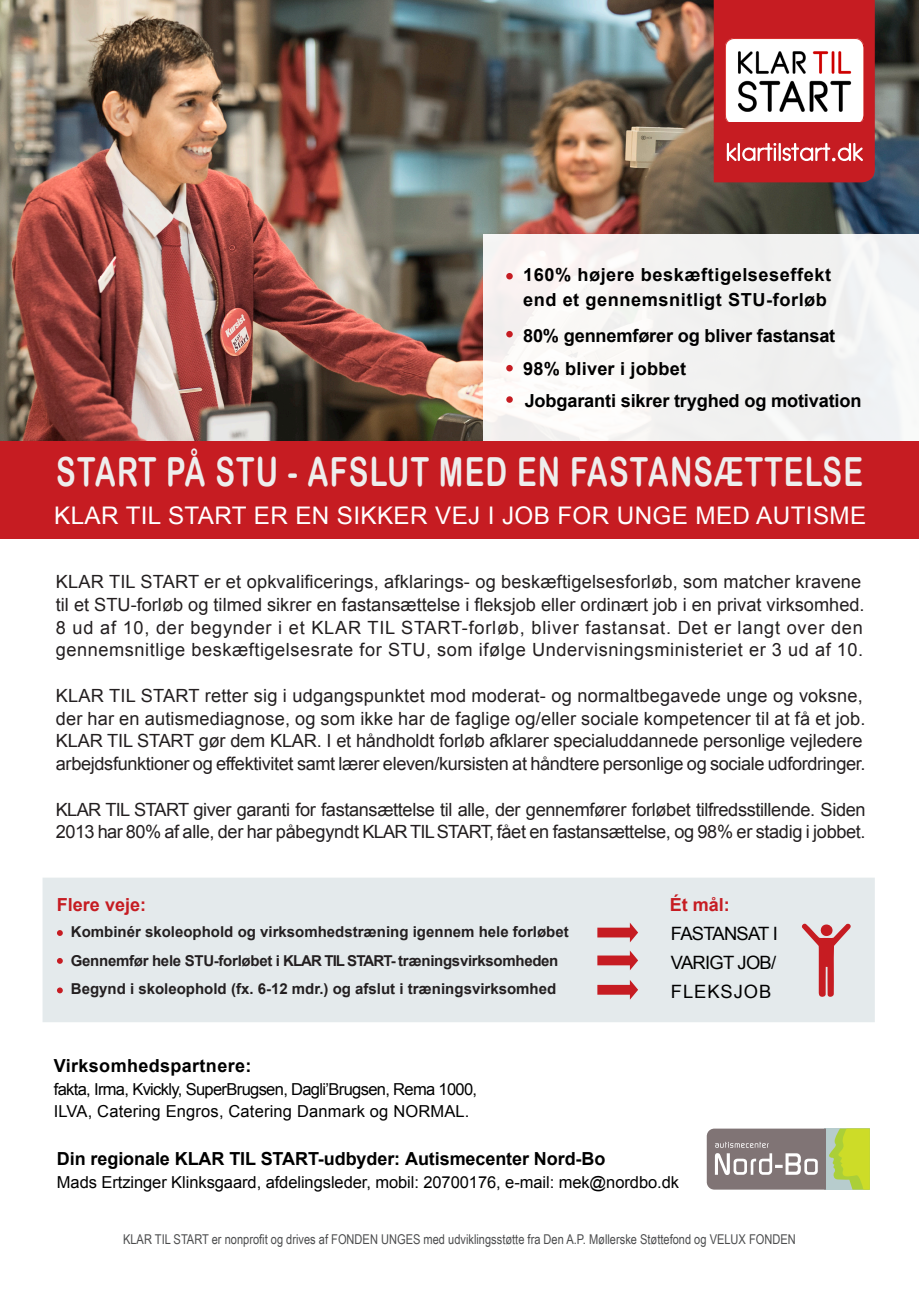
<style>
.page{position:relative;width:919px;height:1289px;background:#fff}
.page>*{position:absolute;margin:0;border:0;box-sizing:border-box;transform-origin:0 0}
.t1{font:40.05px "Arial Rounded MT Bold";letter-spacing:.04em;color:#eeeeed;scale:.73 1}
.t2{font:24.3px "Arial";letter-spacing:.015em;color:#fff}
.t3{font:18.3px/29.1px "Arial";letter-spacing:-.04em;color:#000;text-align:justify}
.t4{font:18.15px "Arial";color:#231f20}
.t5{font:18.15px/22.8px "Arial";letter-spacing:-.02em;color:#231f20}
.t6{font:18.15px "Arial";letter-spacing:.03em;color:#231f20}
.t7{font:18.15px "Arial";letter-spacing:.04em;color:#231f20}
.t8{font:700 18px "Arial";letter-spacing:-.005em;color:#000}
.t9{font:700 18px "Arial";letter-spacing:.03em;color:#000}
.t10{font:700 18px "Arial";letter-spacing:.02em;color:#000}
.t11{font:700 18px "Arial";color:#c61c22}
.t12{font:16.5px "Arial";letter-spacing:-.005em;color:#000}
.t13{font:16.5px "Arial";letter-spacing:-.04em;color:#000}
.t14{font:700 15px "Arial";color:#231f20}
.t15{font:700 15px "Arial";letter-spacing:-.02em;color:#231f20}
.t16{font:13.5px "Arial Narrow";color:#4b4c4d}
</style>
<div class="page">
<img style="left:0;top:0;width:918px;height:441px">
<div style="left:43px;top:877px;width:831px;height:145px;background:#e4eaec;border:2px solid #e4eaec"></div>
<div style="left:0;top:441px;width:918px;height:98px;background:#c61c22"></div>
<div style="left:484px;top:235px;width:434px;height:206px;background:#f2f2f1"></div>
<svg style="left:801px;top:923px;width:49px;height:74px"></svg>
<svg style="left:597px;top:923px;width:41px;height:19px"></svg>
<svg style="left:597px;top:950px;width:41px;height:20px"></svg>
<svg style="left:597px;top:980px;width:41px;height:19px"></svg>
<svg style="left:57px;top:930px;width:6px;height:5px"></svg>
<svg style="left:57px;top:987px;width:6px;height:6px"></svg>
<svg style="left:57px;top:958px;width:6px;height:5px"></svg>
<svg style="left:713px;top:0;width:161px;height:182px"></svg>
<svg style="left:506px;top:365px;width:6px;height:6px"></svg>
<svg style="left:506px;top:273px;width:6px;height:6px"></svg>
<svg style="left:506px;top:331px;width:6px;height:6px"></svg>
<div style="left:506px;top:396px;width:7px;height:7px;background:#c61c22;border-radius:50%"></div>
<svg style="left:706px;top:1128px;width:163px;height:61px;background:#9e9c7b"></svg>
<p class="t9" style="left:523px;top:263px;width:309px">160% højere beskæftigelseseffekt</p>
<p class="t9" style="left:523px;top:287px;width:305px">end et gennemsnitligt STU-forløb</p>
<p class="t8" style="left:523px;top:324px;width:314px">80% gennemfører og bliver fastansat</p>
<p class="t8" style="left:523px;top:356px;width:164px">98% bliver i jobbet</p>
<p class="t8" style="left:524px;top:389px;width:338px">Jobgaranti sikrer tryghed og motivation</p>
<p class="t1" style="left:56px;top:448px;width:1106px">START PÅ STU - AFSLUT MED EN FASTANSÆTTELSE</p>
<p class="t2" style="left:54px;top:499px;width:813px">KLAR TIL START ER EN SIKKER VEJ I JOB FOR UNGE MED AUTISME</p>
<p class="t4" style="left:56px;top:570px;width:806px">KLAR TIL START er et opkvalificerings, afklarings- og beskæftigelsesforløb, som matcher kravene</p>
<p class="t4" style="left:56px;top:592px;width:810px">til et STU-forløb og tilmed sikrer en fastansættelse i fleksjob eller ordinært job i en privat virksomhed.</p>
<p class="t7" style="left:56px;top:615px;width:808px">8 ud af 10, der begynder i et KLAR TIL START-forløb, bliver fastansat. Det er langt over den</p>
<p class="t6" style="left:56px;top:638px;width:808px">gennemsnitlige beskæftigelsesrate for STU, som ifølge Undervisningsministeriet er 3 ud af 10.</p>
<p class="t4" style="left:56px;top:683px;width:808px">KLAR TIL START retter sig i udgangspunktet mod moderat- og normaltbegavede unge og voksne,</p>
<p class="t4" style="left:56px;top:706px;width:811px">der har en autismediagnose, og som ikke har de faglige og/eller sociale kompetencer til at få et job.</p>
<p class="t4" style="left:56px;top:729px;width:808px">KLAR TIL START gør dem KLAR. I et håndholdt forløb afklarer specialuddannede personlige vejledere</p>
<p class="t5" style="left:56px;top:752px;width:811px">arbejdsfunktioner og effektivitet samt lærer eleven/kursisten at håndtere personlige og sociale udfordringer.</p>
<p class="t5" style="left:56px;top:798px;width:811px">KLAR TIL START giver garanti for fastansættelse til alle, der gennemfører forløbet tilfredsstillende. Siden<br>2013 har 80% af alle, der har påbegyndt KLAR TIL START, fået en fastansættelse, og 98% er stadig i jobbet.</p>
<p class="t11" style="left:57px;top:892px;width:91px">Flere veje:</p>
<p class="t11" style="left:669px;top:892px;width:62px">Ét mål:</p>
<p class="t14" style="left:71px;top:921px;width:499px">Kombinér skoleophold og virksomhedstræning igennem hele forløbet</p>
<p class="t15" style="left:71px;top:950px;width:489px">Gennemfør hele STU-forløbet i KLAR TIL START- træningsvirksomheden</p>
<p class="t14" style="left:71px;top:979px;width:487px">Begynd i skoleophold (fx. 6-12 mdr.) og afslut i træningsvirksomhed</p>
<p class="t10" style="left:54px;top:1054px;width:199px">Virksomhedspartnere:</p>
<p class="t13" style="left:54px;top:1078px;width:425px">fakta, Irma, Kvickly, SuperBrugsen, Dagli’Brugsen, Rema 1000,</p>
<p class="t12" style="left:54px;top:1100px;width:417px">ILVA, Catering Engros, Catering Danmark og NORMAL.</p>
<p class="t3" style="left:670px;top:919px;width:108px">FASTANSAT I VARIGT JOB/ FLEKSJOB</p>
<p class="t8" style="left:57px;top:1147px;width:550px">Din regionale KLAR TIL START-udbyder: Autismecenter Nord-Bo</p>
<p class="t12" style="left:57px;top:1171px;width:623px">Mads Ertzinger Klinksgaard, afdelingsleder, mobil: 20700176, e-mail: mek@nordbo.dk</p>
<p class="t16" style="left:123px;top:1228px;width:674px">KLAR TIL START er nonprofit og drives af FONDEN UNGES med udviklingsstøtte fra Den A.P. Møllerske Støttefond og VELUX FONDEN</p>
</div>
